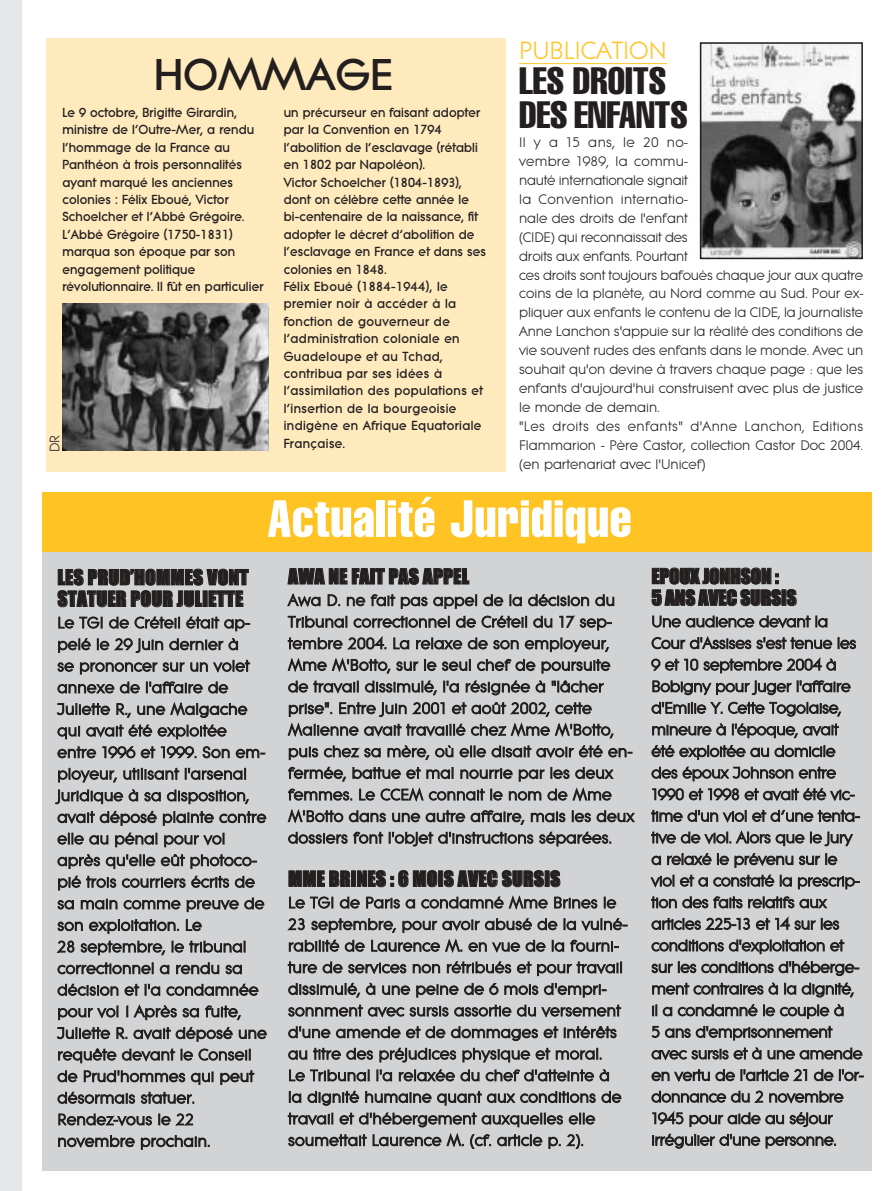
<style>
.page{position:relative;width:893px;height:1191px;background:#fff}
.page>*{position:absolute;margin:0;border:0;box-sizing:border-box;transform-origin:0 0}
.t1{font:extra-condensed 51.3px "Helvetica";letter-spacing:.015em;color:#fff}
.t2{font:800 43.05px "Litera";color:#231f1f}
.t3{font:extra-condensed 37.5px/34.5px "Helvetica";letter-spacing:-.005em;color:#231f1f}
.t4{font:25.95px "Litera New CCEM";color:#ffc424}
.t5{font:19.5px/21.6px "Impact";letter-spacing:.015em;color:#231f1f}
.t6{font:19.5px/21.6px "Impact";letter-spacing:-.005em;color:#231f1f}
.t7{font:16.5px/21.6px "Litera New CCEM";letter-spacing:.015em;color:#231f1f}
.t8{font:16.5px/21.6px "Litera New CCEM";letter-spacing:-.005em;color:#231f1f}
.t9{font:14.4px/18.9px "Litera New CCEM";color:#231f1f}
.t10{font:800 12.75px/17.4px "Litera";letter-spacing:.01em;color:#231f1f;scale:.95 1}
.t11{font:800 12.75px "Litera";letter-spacing:.035em;color:#231f1f;scale:.95 1}
</style>
<div class="page">
<div style="left:42px;top:513px;width:829px;height:657px;background:#d1d3d5"></div>
<div style="left:0;top:0;width:21px;height:1191px;background:#e6e7e8"></div>
<hr style="left:519px;top:63px;width:148px;height:1px;background:#ffc424">
<div style="left:42px;top:492px;width:829px;height:60px;background:#ffc424"></div>
<div style="left:46px;top:39px;width:459px;height:433px;background:#ffeabe"></div>
<img style="left:702px;top:45px;width:157px;height:211px">
<div style="left:699px;top:42px;width:163px;height:217px;border:2px solid #231f1f"></div>
<img style="left:62px;top:304px;width:207px;height:147px">
<h3 class="t4" style="left:519px;top:41px;width:149px">PUBLICATION</h3>
<h3 class="t3" style="left:519px;top:66px;width:170px">LES DROITS<br>DES ENFANTS</h3>
<p class="t9" style="left:519px;top:134px;width:345px">Il y a 15 ans, le 20 no-<br>vembre 1989, la commu-<br>nauté internationale signait<br>la Convention internatio-<br>nale des droits de l'enfant<br>(CIDE) qui reconnaissait des<br>droits aux enfants. Pourtant<br>ces droits sont toujours bafoués chaque jour aux quatre coins de la planète, au Nord comme au Sud. Pour ex&shy;pliquer aux enfants le contenu de la CIDE, la journaliste Anne Lanchon s'appuie sur la réalité des conditions de vie souvent rudes des enfants dans le monde. Avec un souhait qu'on devine à travers chaque page : que les enfants d'aujourd'hui construisent avec plus de justice le monde de demain.<br>"Les droits des enfants" d'Anne Lanchon, Editions Flammarion - Père Castor, collection Castor Doc 2004. (en partenariat avec l'Unicef)</p>
<h1 class="t1" style="left:267px;top:500px;width:365px">Actualité Juridique</h1>
<h2 class="t2" style="left:154px;top:59px;width:240px">HOMMAGE</h2>
<p class="t10" style="left:62px;top:105px;width:213px">Le 9 octobre, Brigitte Girardin, ministre de l’Outre-Mer, a rendu l’hommage de la France au<br>Panthéon à trois personnalités ayant marqué les anciennes colonies : Félix Eboué, Victor<br>Schoelcher et l’Abbé Grégoire.<br>L’Abbé Grégoire (1750-1831) marqua son époque par son engagement politique révolutionnaire. Il fût en particulier</p>
<p class="t10" style="left:284px;top:105px;width:214px">un précurseur en faisant adopter par la Convention en 1794 l’abolition de l’esclavage (rétabli en 1802 par Napoléon).<br>Victor Schoelcher (1804-1893), dont on célèbre cette année le bi-centenaire de la naissance, fit adopter le décret d’abolition de l’esclavage en France et dans ses colonies en 1848.<br>Félix Eboué (1884-1944), le premier noir à accéder à la fonction de gouverneur de l’administration coloniale en<br>Guadeloupe et au Tchad, contribua par ses idées à l’assimilation des populations et l’insertion de la bourgeoisie indigène en Afrique Equatoriale</p>
<p class="t9" style="left:46px;top:452px;width:19px;rotate:-90deg">DR</p>
<p class="t11" style="left:284px;top:438px;width:66px">Française.</p>
<p class="t5" style="left:57px;top:568px;width:192px">LES PRUD’HOMMES VONT<br>STATUER POUR JULIETTE</p>
<p class="t7" style="left:57px;top:613px;width:211px">Le TGI de Créteil était ap&shy;pelé le 29 juin dernier à<br>se prononcer sur un volet annexe de l'affaire de<br>Juliette R., une Malgache qui avait été exploitée entre 1996 et 1999. Son em&shy;ployeur, utilisant l'arsenal juridique à sa disposition, avait déposé plainte contre elle au pénal pour vol après qu'elle eût photoco&shy;pié trois courriers écrits de sa main comme preuve de son exploitation. Le<br>28 septembre, le tribunal correctionnel a rendu sa décision et l'a condamnée pour vol ! Après sa fuite,<br>Juliette R. avait déposé une requête devant le Conseil de Prud'hommes qui peut désormais statuer.<br>Rendez-vous le 22 novembre prochain.</p>
<p class="t5" style="left:288px;top:567px;width:182px">AWA NE FAIT PAS APPEL</p>
<p class="t7" style="left:288px;top:591px;width:348px">Awa D. ne fait pas appel de la décision du Tribunal correctionnel de Créteil du 17 sep&shy;tembre 2004. La relaxe de son employeur, Mme M'Botto, sur le seul chef de poursuite de travail dissimulé, l'a résignée à "lâcher prise". Entre juin 2001 et août 2002, cette Malienne avait travaillé chez Mme M'Botto, puis chez sa mère, où elle disait avoir été en&shy;fermée, battue et mal nourrie par les deux femmes. Le CCEM connait le nom de Mme M'Botto dans une autre affaire, mais les deux dossiers font l'objet d'instructions séparées.</p>
<p class="t5" style="left:288px;top:870px;width:274px">MME BRINES : 6 MOIS AVEC SURSIS</p>
<p class="t7" style="left:288px;top:893px;width:340px">Le TGI de Paris a condamné Mme Brines le 23 septembre, pour avoir abusé de la vulné&shy;rabilité de Laurence M. en vue de la fourni&shy;ture de services non rétribués et pour travail dissimulé, à une peine de 6 mois d'empri&shy;sonnment avec sursis assortie du versement d'une amende et de dommages et intérêts au titre des préjudices physique et moral.<br>Le Tribunal l'a relaxée du chef d'atteinte à la dignité humaine quant aux conditions de travail et d'hébergement auxquelles elle soumettait Laurence M. (cf. article p. 2).</p>
<p class="t6" style="left:651px;top:567px;width:147px">EPOUX JONHSON :<br>5 ANS AVEC SURSIS</p>
<p class="t8" style="left:651px;top:612px;width:213px">Une audience devant la<br>Cour d'Assises s'est tenue les<br>9 et 10 septembre 2004 à<br>Bobigny pour juger l'affaire d'Emilie Y. Cette Togolaise, mineure à l'époque, avait été exploitée au domicile des époux Johnson entre<br>1990 et 1998 et avait été vic&shy;time d'un viol et d’une tenta&shy;tive de viol. Alors que le jury a relaxé le prévenu sur le viol et a constaté la prescrip&shy;tion des faits relatifs aux articles 225-13 et 14 sur les conditions d'exploitation et sur les conditions d'héberge&shy;ment contraires à la dignité, il a condamné le couple à<br>5 ans d'emprisonnement avec sursis et à une amende en vertu de l'article 21 de l'or&shy;donnance du 2 novembre<br>1945 pour aide au séjour irrégulier d'une personne.</p>
</div>
